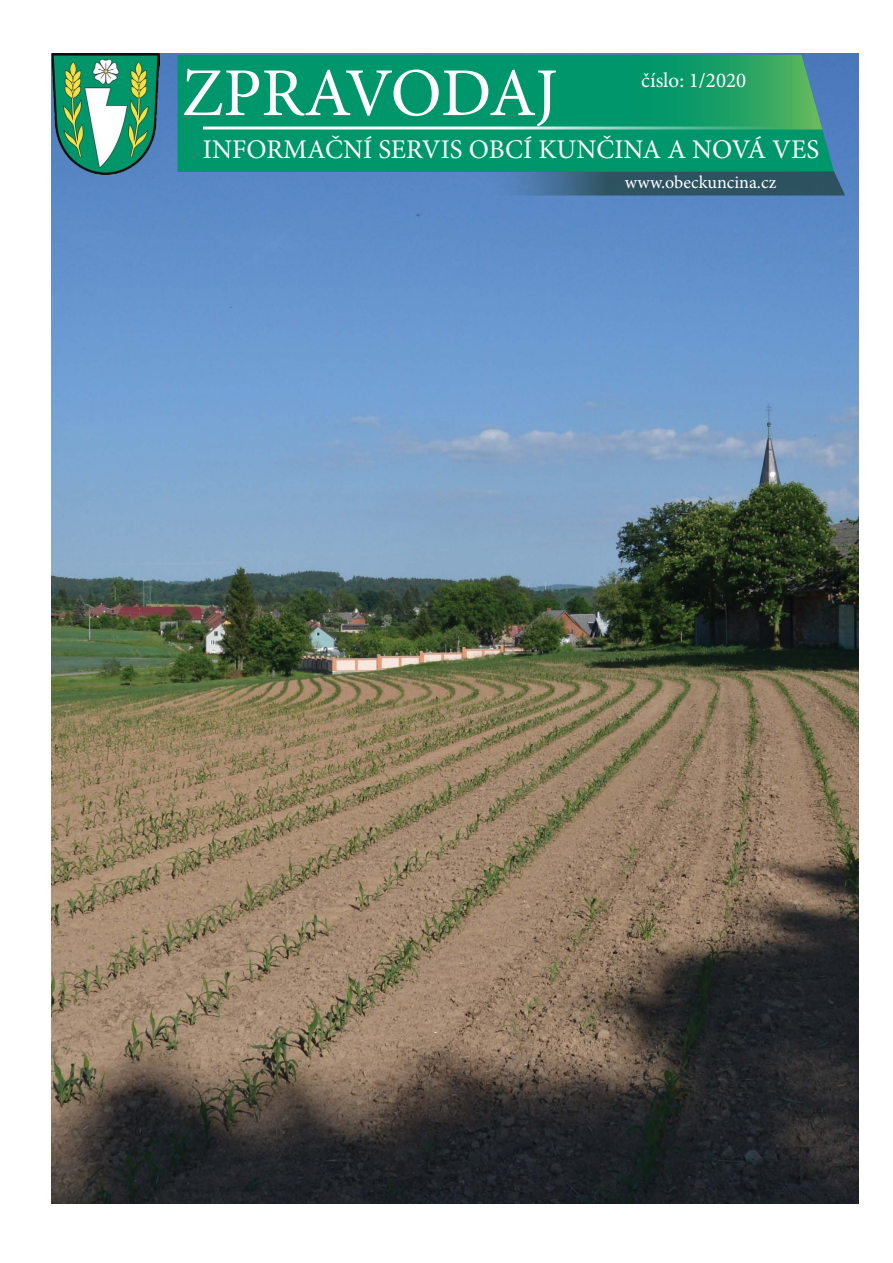
<style>
.page{position:relative;width:893px;height:1263px;background:#fff}
.page>*{position:absolute;margin:0;border:0;box-sizing:border-box;transform-origin:0 0}
.t1{font:68.55px "Minion Pro";letter-spacing:-.015em;color:#fff}
.t2{font:27px "Minion Pro";color:#fff}
.t3{font:21px "Minion Pro";color:#fff}
.t4{font:18px "Minion Pro";color:#fff}
</style>
<div class="page">
<img style="left:52px;top:54px;width:807px;height:1149px">
<img style="left:52px;top:54px;width:107px;height:121px">
<div style="left:178px;top:55px;width:656px;height:117px;background:#00966b"></div>
<svg style="left:593px;top:55px;width:229px;height:75px;background:#1e9d6a"></svg>
<hr style="left:203px;top:127px;width:590px;height:3px;background:#fff">
<svg style="left:480px;top:172px;width:365px;height:24px;background:#385f78"></svg>
<h1 class="t1" style="left:182px;top:47px;width:377px">ZPRAVODAJ</h1>
<p class="t2" style="left:203px;top:131px;width:618px">INFORMAČNÍ SERVIS OBCÍ KUNČINA A NOVÁ VES</p>
<p class="t3" style="left:641px;top:66px;width:106px">číslo: 1/2020</p>
<p class="t4" style="left:625px;top:171px;width:153px">www.obeckuncina.cz</p>
</div>
